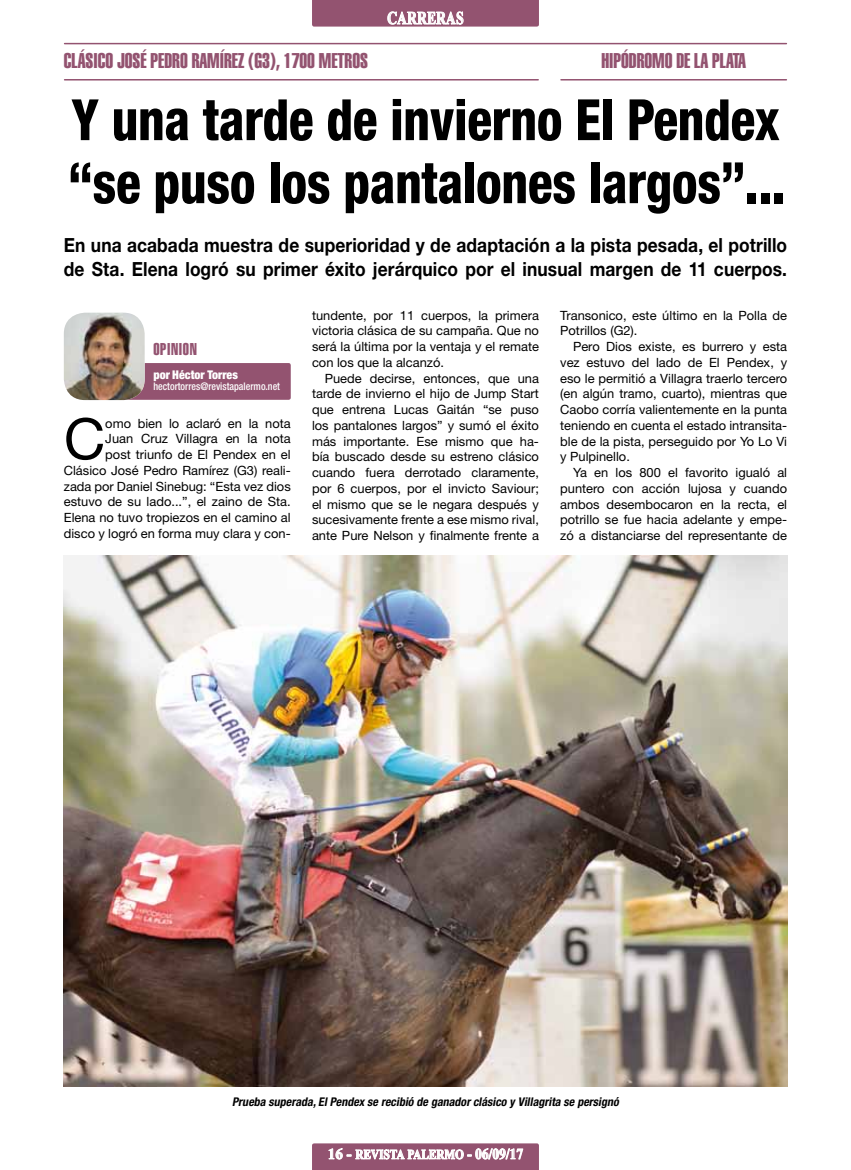
<style>
.page{position:relative;width:851px;height:1170px;background:#fff}
.page>*{position:absolute;margin:0;border:0;box-sizing:border-box;transform-origin:0 0}
.t1{font:800 condensed 57px/63px "Helvetica Neue LT Std";letter-spacing:-.005em;color:#000;scale:.9 1}
.t2{font:56.85px "Helvetica Neue LT Std";color:#000}
.t3{font:21px "Helvetica LT Std Extra Comp";color:#935370}
.t4{font:700 19.5px/24px "Helvetica Neue LT Std";letter-spacing:.005em;color:#000;scale:.89 1}
.t5{font:700 18px "Times New Roman";letter-spacing:.02em;color:#fff;scale:.75 1}
.t6{font:16.8px "Helvetica LT Std Extra Comp";letter-spacing:.035em;color:#935370}
.t7{font:700 13.5px "Times New Roman";color:#fff;scale:.83 1}
.t8{font:12.75px/15.8px "Helvetica Neue LT Std";color:#000;text-align:justify}
.t9{font:italic 700 condensed 12px "Helvetica Neue LT Std";color:#000}
.t10{font:900 condensed 12px "Helvetica Neue LT Std";color:#fff}
.t11{font:500 condensed 10.5px "Helvetica Neue LT Std";color:#fff;scale:.95 1}
.s1{font-size:15px}
</style>
<div class="page">
<hr style="left:65px;top:79px;width:473px;height:1px;background:#935370">
<hr style="left:65px;top:43px;width:721px;height:1px;background:#935370">
<hr style="left:561px;top:79px;width:225px;height:1px;background:#935370">
<svg style="left:312px;top:1143px;width:227px;height:26px;background:#a6728a"></svg>
<svg style="left:312px;top:0;width:227px;height:27px;background:#9d627d"></svg>
<img style="left:64px;top:556px;width:723px;height:530px">
<div style="left:114px;top:363px;width:177px;height:37px;background:#935370;border-radius:2px"></div>
<img style="left:64px;top:312px;width:81px;height:88px">
<h3 class="t5" style="left:387px;top:6px;width:103px">CARRERAS</h3>
<h3 class="t3" style="left:64px;top:48px;width:305px">CLÁSICO JOSÉ PEDRO RAMÍREZ (G3), 1700 METROS</h3>
<h3 class="t3" style="left:601px;top:48px;width:146px">HIPÓDROMO DE LA PLATA</h3>
<h1 class="t1" style="left:68px;top:87px;width:797px">Y una tarde de invierno El Pendex “se puso los pantalones largos”...</h1>
<h3 class="t4" style="left:64px;top:233px;width:814px">En una acabada muestra de superioridad y de adaptación a la pista pesada, el potrillo de Sta. Elena logró su primer éxito jerárquico por el inusual margen de 11 cuerpos.</h3>
<h3 class="t6" style="left:153px;top:338px;width:45px">OPINION</h3>
<p class="t10" style="left:153px;top:367px;width:86px">por Héctor Torres</p>
<p class="t11" style="left:153px;top:380px;width:135px">hectortorres@revistapalermo.net</p>
<h2 class="t2" style="left:64px;top:405px;width:43px">C</h2>
<p class="t8" style="left:64px;top:415px;width:228px;text-align:right">omo bien lo aclaró en la nota<br>Juan Cruz Villagra en la nota<br>post triunfo de El Pendex en el Clásico José Pedro Ramírez (G3) reali&shy;zada por Daniel Sinebug: “Esta vez dios estuvo de su lado...”, el zaino de Sta.<br>Elena no tuvo tropiezos en el camino al disco y logró en forma muy clara y con-</p>
<p class="t8" style="left:312px;top:307px;width:228px">tundente, por 11 cuerpos, la primera victoria clásica de su campaña. Que no será la última por la ventaja y el remate con los que la alcanzó.</p>
<p class="t8" style="left:312px;top:370px;width:228px;text-indent:13px">Puede decirse, entonces, que una tarde de invierno el hijo de Jump Start que entrena Lucas Gaitán “se puso los pantalones largos” y sumó el éxito más importante. Ese mismo que ha&shy;bía buscado desde su estreno clásico cuando fuera derrotado claramente, por 6 cuerpos, por el invicto Saviour; el mismo que se le negara después y sucesivamente frente a ese mismo rival, ante Pure Nelson y finalmente frente a</p>
<p class="t8" style="left:560px;top:307px;width:228px">Transonico, este último en la Polla de<br>Potrillos (G2).</p>
<p class="t8" style="left:560px;top:338px;width:228px;text-indent:13px">Pero Dios existe, es burrero y esta vez estuvo del lado de El Pendex, y eso le permitió a Villagra traerlo tercero (en algún tramo, cuarto), mientras que Caobo corría valientemente en la punta teniendo en cuenta el estado intransita&shy;ble de la pista, perseguido por Yo Lo Vi y Pulpinello.</p>
<p class="t8" style="left:560px;top:464px;width:228px;text-indent:13px">Ya en los 800 el favorito igualó al puntero con acción lujosa y cuando ambos desembocaron en la recta, el potrillo se fue hacia adelante y empe&shy;zó a distanciarse del representante de</p>
<p class="t9" style="left:232px;top:1094px;width:391px">Prueba superada,ElPendex se recibió de ganadorclásico y Villagrita se persignó</p>
<p class="t7" style="left:328px;top:1144px;width:237px"><span class="s1">16 -</span> REVISTA PALERMO <span class="s1">- 06/09/17</span></p>
</div>
